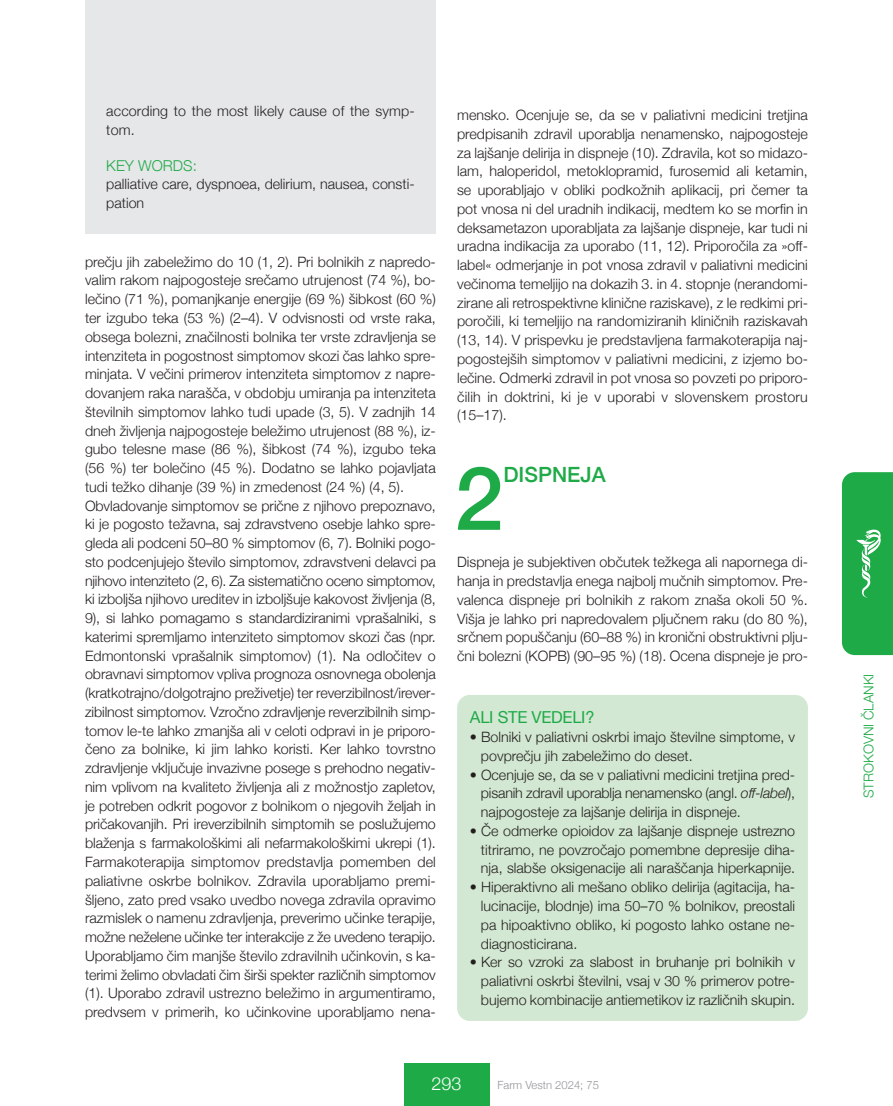
<style>
.page{position:relative;width:893px;height:1106px;background:#fff}
.page>*{position:absolute;margin:0;border:0;box-sizing:border-box;transform-origin:0 0}
.t1{font:500 88.2px "Helvetica Neue";color:#1faa48}
.t2{font:500 21px "Helvetica Neue";color:#1faa48}
.t3{font:300 18px "Helvetica Neue";color:#fff}
.t4{font:16.5px "Helvetica Neue";letter-spacing:-.015em;color:#1faa48}
.t5{font:300 15px "Helvetica Neue";color:#1faa48}
.t6{font:300 14.25px/18.8px "Helvetica Neue";color:#231f20;text-align:justify}
.t7{font:300 13.5px "Helvetica Neue";color:#1faa48}
.t8{font:300 11.25px "Helvetica Neue";color:#939598}
.s1{font-style:italic}
</style>
<div class="page">
<div style="left:404px;top:1063px;width:85px;height:43px;background:#1faa48"></div>
<svg style="left:842px;top:472px;width:51px;height:183px"></svg>
<div style="left:85px;top:0;width:351px;height:233px;background:#e6e7e9"></div>
<div style="left:457px;top:695px;width:351px;height:325px;background:#d3e8d2;border-radius:13px"></div>
<p class="t6" style="left:106px;top:101px;width:310px">according to the most likely cause of the symp&shy;tom.</p>
<p class="t5" style="left:106px;top:156px;width:92px">KEY WORDS:</p>
<p class="t6" style="left:106px;top:175px;width:310px">palliative care, dyspnoea, delirium, nausea, consti&shy;pation</p>
<p class="t6" style="left:85px;top:252px;width:352px">prečju jih zabeležimo do 10 (1, 2). Pri bolnikih z napredo&shy;valim rakom najpogosteje srečamo utrujenost (74 %), bo&shy;lečino (71 %), pomanjkanje energije (69 %) šibkost (60 %) ter izgubo teka (53 %) (2–4). V odvisnosti od vrste raka, obsega bolezni, značilnosti bolnika ter vrste zdravljenja se intenziteta in pogostnost simptomov skozi čas lahko spre&shy;minjata. V večini primerov intenziteta simptomov z napre&shy;dovanjem raka narašča, v obdobju umiranja pa intenziteta številnih simptomov lahko tudi upade (3, 5). V zadnjih 14 dneh življenja najpogosteje beležimo utrujenost (88 %), iz&shy;gubo telesne mase (86 %), šibkost (74 %), izgubo teka (56 %) ter bolečino (45 %). Dodatno se lahko pojavljata tudi težko dihanje (39 %) in zmedenost (24 %) (4, 5).</p>
<p class="t6" style="left:85px;top:496px;width:352px">Obvladovanje simptomov se prične z njihovo prepoznavo, ki je pogosto težavna, saj zdravstveno osebje lahko spre&shy;gleda ali podceni 50‒80 % simptomov (6, 7). Bolniki pogo&shy;sto podcenjujejo število simptomov, zdravstveni delavci pa njihovo intenziteto (2, 6). Za sistematično oceno simptomov, ki izboljša njihovo ureditev in izboljšuje kakovost življenja (8, 9), si lahko pomagamo s standardiziranimi vprašalniki, s katerimi spremljamo intenziteto simptomov skozi čas (npr.<br>Edmontonski vprašalnik simptomov) (1). Na odločitev o obravnavi simptomov vpliva prognoza osnovnega obolenja (kratkotrajno/dolgotrajno preživetje) ter reverzibilnost/irever&shy;zibilnost simptomov. Vzročno zdravljenje reverzibilnih simp&shy;tomov le-te lahko zmanjša ali v celoti odpravi in je priporo&shy;čeno za bolnike, ki jim lahko koristi. Ker lahko tovrstno zdravljenje vključuje invazivne posege s prehodno negativ&shy;nim vplivom na kvaliteto življenja ali z možnostjo zapletov, je potreben odkrit pogovor z bolnikom o njegovih željah in pričakovanjih. Pri ireverzibilnih simptomih se poslužujemo blaženja s farmakološkimi ali nefarmakološkimi ukrepi (1).</p>
<p class="t6" style="left:85px;top:852px;width:352px">Farmakoterapija simptomov predstavlja pomemben del paliativne oskrbe bolnikov. Zdravila uporabljamo premi&shy;šljeno, zato pred vsako uvedbo novega zdravila opravimo razmislek o namenu zdravljenja, preverimo učinke terapije, možne neželene učinke ter interakcije z že uvedeno terapijo.<br>Uporabljamo čim manjše število zdravilnih učinkovin, s ka&shy;terimi želimo obvladati čim širši spekter različnih simptomov (1). Uporabo zdravil ustrezno beležimo in argumentiramo, predvsem v primerih, ko učinkovine uporabljamo nena-</p>
<p class="t6" style="left:457px;top:105px;width:352px">mensko. Ocenjuje se, da se v paliativni medicini tretjina predpisanih zdravil uporablja nenamensko, najpogosteje za lajšanje delirija in dispneje (10). Zdravila, kot so midazo&shy;lam, haloperidol, metoklopramid, furosemid ali ketamin, se uporabljajo v obliki podkožnih aplikacij, pri čemer ta pot vnosa ni del uradnih indikacij, medtem ko se morfin in deksametazon uporabljata za lajšanje dispneje, kar tudi ni uradna indikacija za uporabo (11, 12). Priporočila za »off&shy;label« odmerjanje in pot vnosa zdravil v paliativni medicini večinoma temeljijo na dokazih 3. in 4. stopnje (nerandomi&shy;zirane ali retrospektivne klinične raziskave), z le redkimi pri&shy;poročili, ki temeljijo na randomiziranih kliničnih raziskavah (13, 14). V prispevku je predstavljena farmakoterapija naj&shy;pogostejših simptomov v paliativni medicini, z izjemo bo&shy;lečine. Odmerki zdravil in pot vnosa so povzeti po priporo&shy;čilih in doktrini, ki je v uporabi v slovenskem prostoru (15–17).</p>
<p class="t1" style="left:454px;top:444px;width:51px">2</p>
<p class="t2" style="left:503px;top:461px;width:104px">DISPNEJA</p>
<p class="t6" style="left:457px;top:552px;width:352px">Dispneja je subjektiven občutek težkega ali napornega di&shy;hanja in predstavlja enega najbolj mučnih simptomov. Pre&shy;valenca dispneje pri bolnikih z rakom znaša okoli 50 %.<br>Višja je lahko pri napredovalem pljučnem raku (do 80 %), srčnem popuščanju (60‒88 %) in kronični obstruktivni plju&shy;čni bolezni (KOPB) (90‒95 %) (18). Ocena dispneje je pro-</p>
<p class="t4" style="left:470px;top:707px;width:126px">ALI STE VEDELI?</p>
<p class="t6" style="left:481px;top:727px;width:316px;text-indent:-11px">• Bolniki v paliativni oskrbi imajo številne simptome, v povprečju jih zabeležimo do deset.</p>
<p class="t6" style="left:481px;top:765px;width:316px;text-indent:-11px">• Ocenjuje se, da se v paliativni medicini tretjina pred&shy;pisanih zdravil uporablja nenamensko (angl. <span class="s1">off-label</span>), najpogosteje za lajšanje delirija in dispneje.</p>
<p class="t6" style="left:481px;top:821px;width:316px;text-indent:-11px">• Če odmerke opioidov za lajšanje dispneje ustrezno titriramo, ne povzročajo pomembne depresije diha&shy;nja, slabše oksigenacije ali naraščanja hiperkapnije.</p>
<p class="t6" style="left:481px;top:877px;width:316px;text-indent:-11px">• Hiperaktivno ali mešano obliko delirija (agitacija, ha&shy;lucinacije, blodnje) ima 50‒70 % bolnikov, preostali pa hipoaktivno obliko, ki pogosto lahko ostane ne&shy;diagnosticirana.</p>
<p class="t6" style="left:481px;top:952px;width:316px;text-indent:-11px">• Ker so vzroki za slabost in bruhanje pri bolnikih v paliativni oskrbi številni, vsaj v 30 % primerov potre&shy;bujemo kombinacije antiemetikov iz različnih skupin.</p>
<p class="t3" style="left:431px;top:1072px;width:32px">293</p>
<p class="t8" style="left:497px;top:1078px;width:103px">Farm Vestn 2024; 75</p>
<p class="t7" style="left:860px;top:798px;width:126px;rotate:-90deg">STROKOVNI ČLANKI</p>
</div>
